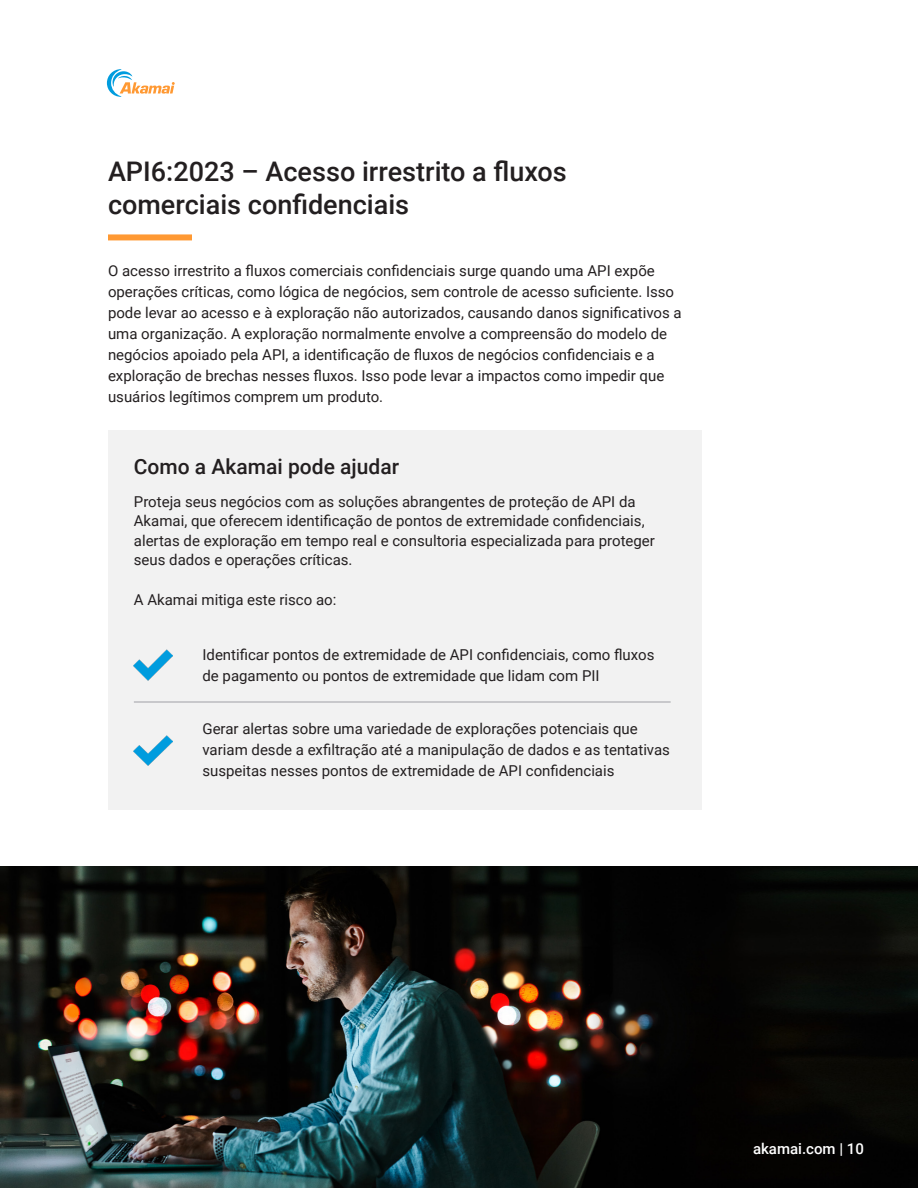
<style>
.page{position:relative;width:918px;height:1188px;background:#fff}
.page>*{position:absolute;margin:0;border:0;box-sizing:border-box;transform-origin:0 0}
.H1_-_Orange_bar{font:500 27px/33px "Roboto";color:#231f20}
.H2_-_Subheading{font:500 21px "Roboto";color:#231f20}
.Body{font:15px/21px "Roboto";color:#231f20}
.t1{font:500 15px "Roboto";color:#fff}
</style>
<div class="page">
<svg style="left:107px;top:69px;width:68px;height:28px"></svg>
<img style="left:0;top:867px;width:918px;height:321px">
<svg style="left:108px;top:234px;width:84px;height:6px"></svg>
<div style="left:108px;top:431px;width:594px;height:379px;background:#f2f2f2"></div>
<hr style="left:134px;top:701px;width:537px;height:2px;background:#a8a9ad">
<img style="left:134px;top:649px;width:38px;height:32px">
<img style="left:134px;top:735px;width:38px;height:31px">
<p class="H1_-_Orange_bar" style="left:108px;top:154px;width:460px">API6:2023 – Acesso irrestrito a fluxos comerciais confidenciais</p>
<p class="Body" style="left:108px;top:259px;width:575px">O acesso irrestrito a fluxos comerciais confidenciais surge quando uma API expõe operações críticas, como lógica de negócios, sem controle de acesso suficiente. Isso pode levar ao acesso e à exploração não autorizados, causando danos significativos a uma organização. A exploração normalmente envolve a compreensão do modelo de negócios apoiado pela API, a identificação de fluxos de negócios confidenciais e a exploração de brechas nesses fluxos. Isso pode levar a impactos como impedir que usuários legítimos comprem um produto.</p>
<p class="H2_-_Subheading" style="left:134px;top:452px;width:267px">Como a Akamai pode ajudar</p>
<p class="Body" style="left:134px;top:491px;width:523px;line-height:19.5px">Proteja seus negócios com as soluções abrangentes de proteção de API da Akamai, que oferecem identificação de pontos de extremidade confidenciais, alertas de exploração em tempo real e consultoria especializada para proteger seus dados e operações críticas.</p>
<p class="Body" style="left:134px;top:589px;width:204px">A Akamai mitiga este risco ao:</p>
<p class="Body" style="left:202px;top:643px;width:453px">Identificar pontos de extremidade de API confidenciais, como fluxos de pagamento ou pontos de extremidade que lidam com PII</p>
<p class="Body" style="left:202px;top:718px;width:469px">Gerar alertas sobre uma variedade de explorações potenciais que variam desde a exfiltração até a manipulação de dados e as tentativas suspeitas nesses pontos de extremidade de API confidenciais</p>
<p class="t1" style="left:753px;top:1139px;width:112px">akamai.com | 10</p>
</div>
